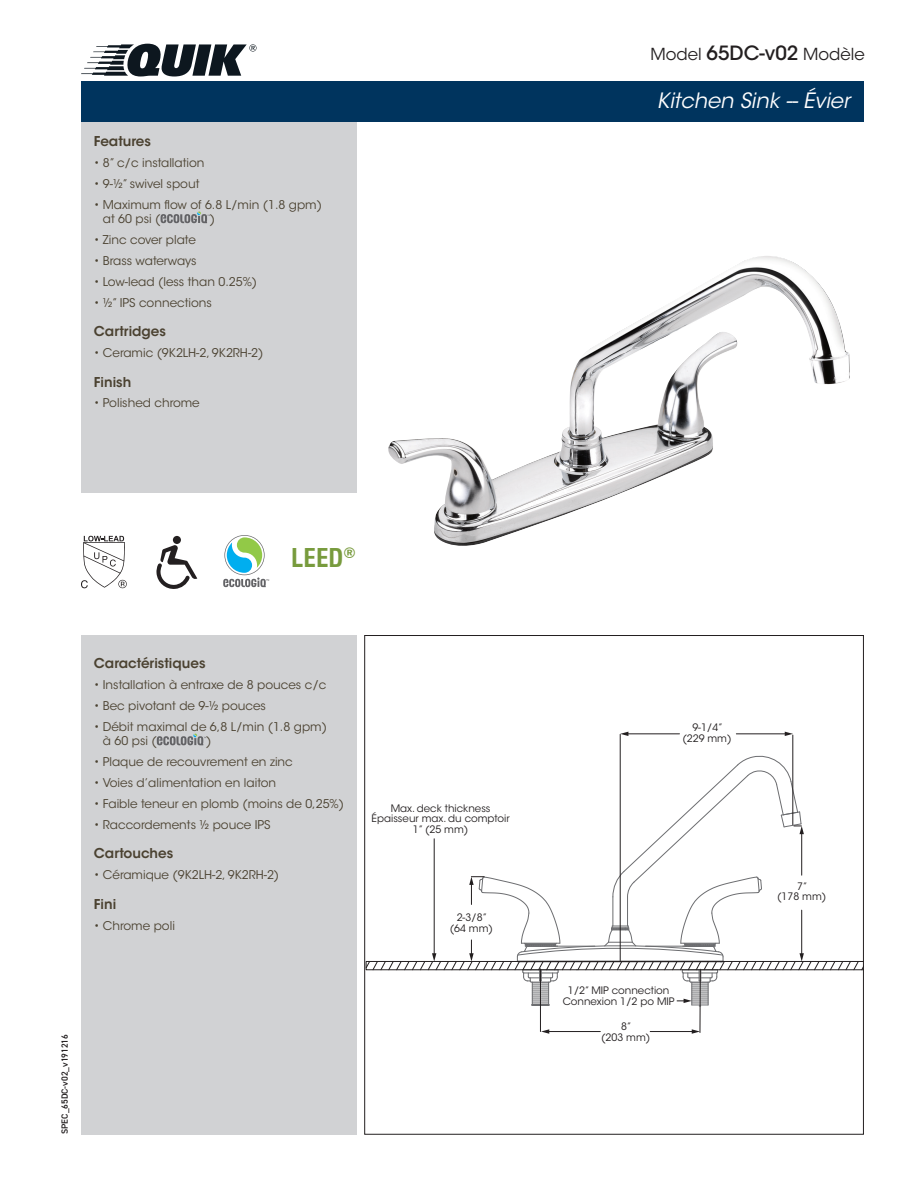
<style>
.page{position:relative;width:918px;height:1188px;background:#fff}
.page>*{position:absolute;margin:0;border:0;box-sizing:border-box;transform-origin:0 0}
.t1{font:700 condensed 25.35px "Swiss 721 BT";color:#789b3d}
.t2{font:italic 21px "ITC Avant Garde Std";color:#fff}
.t3{font:16.5px "ITC Avant Garde Std";color:#231f20}
.t4{font:600 13.5px "ITC Avant Garde Std";color:#4b4231}
.t5{font:12px/14.4px "ITC Avant Garde Std";color:#4b4231}
.t6{font:10.2px/10.6px "ITC Avant Garde Std";color:#231f20;text-align:center}
.t7{font:600 9px "DIN2014";color:#231f20}
.s1{font-weight:500;font-size:19.5px}
</style>
<div class="page">
<div style="left:81px;top:81px;width:275px;height:411px;background:#d1d2d4"></div>
<div style="left:81px;top:635px;width:275px;height:500px;background:#d1d2d4"></div>
<div style="left:81px;top:81px;width:783px;height:41px;background:#00345e"></div>
<svg style="left:223px;top:535px;width:46px;height:52px"></svg>
<div style="left:173px;top:536px;width:8px;height:8px;background:#231f20;border-radius:50%"></div>
<svg style="left:156px;top:545px;width:41px;height:44px"></svg>
<svg style="left:81px;top:536px;width:46px;height:52px"></svg>
<hr style="left:736px;top:734px;width:50px;height:1px;background:#231f20">
<svg style="left:785px;top:732px;width:8px;height:4px"></svg>
<hr style="left:627px;top:734px;width:52px;height:1px;background:#231f20">
<svg style="left:620px;top:732px;width:8px;height:4px"></svg>
<hr style="left:650px;top:1031px;width:43px;height:1px;background:#231f20">
<svg style="left:692px;top:1029px;width:8px;height:5px"></svg>
<hr style="left:548px;top:1031px;width:52px;height:1px;background:#231f20">
<svg style="left:541px;top:1029px;width:8px;height:5px"></svg>
<hr style="left:620px;top:734px;width:1px;height:227px;background:#231f20">
<hr style="left:793px;top:735px;width:1px;height:90px;background:#231f20">
<hr style="left:540px;top:969px;width:1px;height:63px;background:#231f20">
<hr style="left:700px;top:969px;width:1px;height:64px;background:#231f20">
<svg style="left:366px;top:753px;width:496px;height:254px"></svg>
<img style="left:388px;top:256px;width:462px;height:290px">
<svg style="left:161px;top:211px;width:49px;height:12px"></svg>
<svg style="left:157px;top:734px;width:49px;height:11px"></svg>
<svg style="left:81px;top:44px;width:175px;height:33px"></svg>
<p class="t4" style="left:94px;top:133px;width:59px">Features</p>
<p class="t5" style="left:94px;top:156px;width:112px">• 8” c/c installation</p>
<p class="t5" style="left:94px;top:177px;width:107px">• 9-1/2” swivel spout</p>
<p class="t5" style="left:103px;top:197px;width:221px;text-indent:-9px">• Maximum flow of 6.8 L/min (1.8 gpm) at 60 psi (</p>
<p class="t5" style="left:210px;top:212px;width:7px">)</p>
<p class="t5" style="left:94px;top:233px;width:104px">• Zinc cover plate</p>
<p class="t5" style="left:94px;top:254px;width:104px">• Brass waterways</p>
<p class="t5" style="left:94px;top:274px;width:165px">• Low-lead (less than 0.25%)</p>
<p class="t5" style="left:94px;top:295px;width:120px">• 1/2” IPS connections</p>
<p class="t4" style="left:94px;top:323px;width:74px">Cartridges</p>
<p class="t5" style="left:94px;top:346px;width:171px">• Ceramic (9K2LH-2, 9K2RH-2)</p>
<p class="t4" style="left:94px;top:373px;width:39px">Finish</p>
<p class="t5" style="left:94px;top:396px;width:107px">• Polished chrome</p>
<h3 class="t3" style="left:651px;top:44px;width:216px">Model <span class="s1">65DC-v02</span> Modèle</h3>
<h2 class="t2" style="left:657px;top:88px;width:194px">Kitchen Sink -- Évier</h2>
<h1 class="t1" style="left:291px;top:542px;width:66px">LEED<sup>®</sup></h1>
<p class="t4" style="left:94px;top:655px;width:113px">Caractéristiques</p>
<p class="t5" style="left:94px;top:678px;width:234px">• Installation à entraxe de 8 pouces c/c</p>
<p class="t5" style="left:94px;top:699px;width:174px">• Bec pivotant de 9-1/2 pouces</p>
<p class="t5" style="left:103px;top:720px;width:226px;text-indent:-9px">• Débit maximal de 6,8 L/min (1.8 gpm) à 60 psi (</p>
<p class="t5" style="left:206px;top:734px;width:7px">)</p>
<p class="t5" style="left:94px;top:755px;width:200px">• Plaque de recouvrement en zinc</p>
<p class="t5" style="left:94px;top:776px;width:184px">• Voies d’alimentation en laiton</p>
<p class="t5" style="left:94px;top:797px;width:252px">• Faible teneur en plomb (moins de 0,25%)</p>
<p class="t5" style="left:94px;top:817px;width:178px">• Raccordements 1/2 pouce IPS</p>
<p class="t4" style="left:94px;top:845px;width:81px">Cartouches</p>
<p class="t5" style="left:94px;top:868px;width:187px">• Céramique (9K2LH-2, 9K2RH-2)</p>
<p class="t4" style="left:94px;top:895px;width:24px">Fini</p>
<p class="t5" style="left:94px;top:918px;width:83px">• Chrome poli</p>
<p class="t6" style="left:372px;top:803px;width:140px">Max. deck thickness<br>Épaisseur max. du comptoir<br>1” (25 mm)</p>
<p class="t6" style="left:450px;top:912px;width:45px">2-3/8” (64 mm)</p>
<p class="t7" style="left:59px;top:1134px;width:101px;rotate:-90deg">SPEC_65DC-v02_v191216</p>
<p class="t6" style="left:682px;top:722px;width:51px">9-1/4” (229 mm)</p>
<p class="t6" style="left:563px;top:985px;width:113px">1/2” MIP connection<br>Connexion 1/2 po MIP</p>
<p class="t6" style="left:601px;top:1021px;width:51px">8”<br>(203 mm)</p>
<p class="t6" style="left:777px;top:881px;width:51px">7”<br>(178 mm)</p>
</div>
